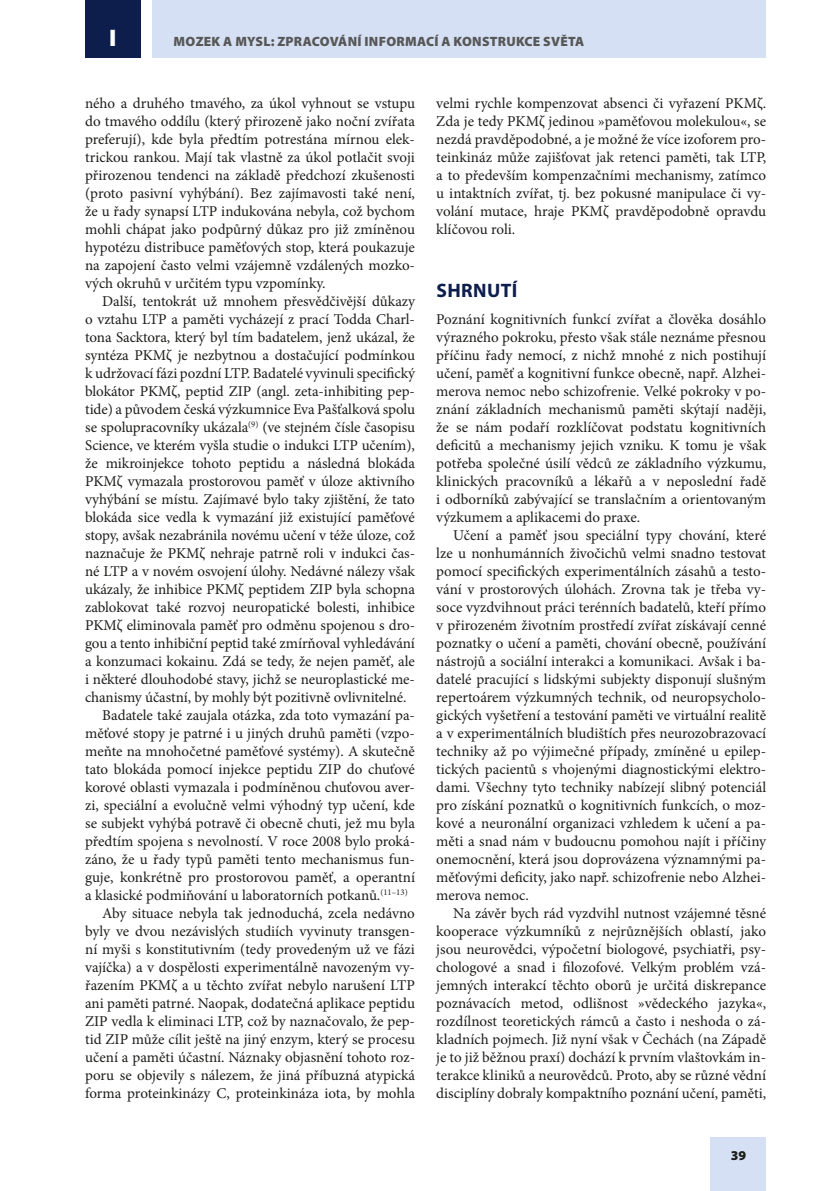
<style>
.page{position:relative;width:830px;height:1191px;background:#fff}
.page>*{position:absolute;margin:0;border:0;box-sizing:border-box;transform-origin:0 0}
.t1{font:900 24px "Myriad Pro";color:#fff}
.t2{font:700 19.5px "Myriad Pro";letter-spacing:.02em;color:#0d1e4d}
.t3{font:15px/18px "Minion Pro";letter-spacing:-.005em;color:#1d1d1b;text-align:justify}
.t4{font:900 13.5px "Myriad Pro";letter-spacing:.02em;color:#575756}
.t5{font:900 13.5px "Myriad Pro";color:#1d1d1b}
</style>
<div class="page">
<div style="left:85px;top:0;width:55px;height:57px;background:#0d1e4d"></div>
<div style="left:152px;top:0;width:613px;height:57px;background:#d5e0f4"></div>
<div style="left:710px;top:1137px;width:55px;height:54px;background:#d5e0f4"></div>
<h1 class="t1" style="left:109px;top:25px;width:6px">I</h1>
<p class="t4" style="left:173px;top:34px;width:412px">MOZEK A MYSL: ZPRACOVÁNÍ INFORMACÍ A KONSTRUKCE SVĚTA</p>
<p class="t3" style="left:85px;top:94px;width:331px">ného a druhého tmavého, za úkol vyhnout se vstupu do tmavého oddílu (který přirozeně jako noční zvířata preferují), kde byla předtím potrestána mírnou elek&shy;trickou rankou. Mají tak vlastně za úkol potlačit svoji přirozenou tendenci na základě předchozí zkušenosti (proto pasivní vyhýbání). Bez zajímavosti také není, že u řady synapsí LTP indukována nebyla, což bychom mohli chápat jako podpůrný důkaz pro již zmíněnou hypotézu distribuce paměťových stop, která poukazuje na zapojení často velmi vzájemně vzdálených mozko&shy;vých okruhů v určitém typu vzpomínky.</p>
<p class="t3" style="left:102px;top:292px;width:314px">Další, tentokrát už mnohem přesvědčivější důkazy</p>
<p class="t3" style="left:85px;top:310px;width:331px">o vztahu LTP a paměti vycházejí z prací Todda Charl-</p>
<p class="t3" style="left:85px;top:328px;width:331px">tona Sacktora, který byl tím badatelem, jenž ukázal, že</p>
<p class="t3" style="left:85px;top:346px;width:331px">syntéza PKMζ je nezbytnou a dostačující podmínkou</p>
<p class="t3" style="left:85px;top:364px;width:331px">k udržovací fázi pozdní LTP. Badatelé vyvinuli specifický</p>
<p class="t3" style="left:85px;top:382px;width:331px">blokátor PKMζ, peptid ZIP (angl. zeta-inhibiting pep-</p>
<p class="t3" style="left:85px;top:400px;width:331px">tide) a původem česká výzkumnice Eva Pašťalková spolu</p>
<p class="t3" style="left:85px;top:418px;width:331px">se spolupracovníky ukázala<sup>(9)</sup> (ve stejném čísle časopisu</p>
<p class="t3" style="left:85px;top:436px;width:331px">Science, ve kterém vyšla studie o indukci LTP učením),</p>
<p class="t3" style="left:85px;top:454px;width:331px">že mikroinjekce tohoto peptidu a následná blokáda</p>
<p class="t3" style="left:85px;top:472px;width:331px">PKMζ vymazala prostorovou paměť v úloze aktivního</p>
<p class="t3" style="left:85px;top:490px;width:331px">vyhýbání se místu. Zajímavé bylo taky zjištění, že tato</p>
<p class="t3" style="left:85px;top:508px;width:331px">blokáda sice vedla k vymazání již existující paměťové</p>
<p class="t3" style="left:85px;top:526px;width:331px">stopy, avšak nezabránila novému učení v téže úloze, což</p>
<p class="t3" style="left:85px;top:544px;width:331px">naznačuje že PKMζ nehraje patrně roli v indukci čas-</p>
<p class="t3" style="left:85px;top:562px;width:331px">né LTP a v novém osvojení úlohy. Nedávné nálezy však</p>
<p class="t3" style="left:85px;top:580px;width:331px">ukázaly, že inhibice PKMζ peptidem ZIP byla schopna</p>
<p class="t3" style="left:85px;top:598px;width:331px">zablokovat také rozvoj neuropatické bolesti, inhibice</p>
<p class="t3" style="left:85px;top:616px;width:331px">PKMζ eliminovala paměť pro odměnu spojenou s dro-</p>
<p class="t3" style="left:85px;top:634px;width:331px">gou a tento inhibiční peptid také zmírňoval vyhledávání</p>
<p class="t3" style="left:85px;top:652px;width:331px">a konzumaci kokainu. Zdá se tedy, že nejen paměť, ale</p>
<p class="t3" style="left:85px;top:670px;width:331px">i některé dlouhodobé stavy, jichž se neuroplastické me-</p>
<p class="t3" style="left:85px;top:688px;width:323px">chanismy účastní, by mohly být pozitivně ovlivnitelné.</p>
<p class="t3" style="left:102px;top:706px;width:314px">Badatele také zaujala otázka, zda toto vymazání pa-</p>
<p class="t3" style="left:85px;top:724px;width:331px">měťové stopy je patrné i u jiných druhů paměti (vzpo-</p>
<p class="t3" style="left:85px;top:742px;width:331px">meňte na mnohočetné paměťové systémy). A skutečně</p>
<p class="t3" style="left:85px;top:760px;width:331px">tato blokáda pomocí injekce peptidu ZIP do chuťové</p>
<p class="t3" style="left:85px;top:778px;width:331px">korové oblasti vymazala i podmíněnou chuťovou aver-</p>
<p class="t3" style="left:85px;top:796px;width:331px">zi, speciální a evolučně velmi výhodný typ učení, kde</p>
<p class="t3" style="left:85px;top:814px;width:331px">se subjekt vyhýbá potravě či obecně chuti, jež mu byla</p>
<p class="t3" style="left:85px;top:832px;width:331px">předtím spojena s nevolností. V roce 2008 bylo proká-</p>
<p class="t3" style="left:85px;top:850px;width:331px">záno, že u řady typů paměti tento mechanismus fun-</p>
<p class="t3" style="left:85px;top:868px;width:331px">guje, konkrétně pro prostorovou paměť, a operantní</p>
<p class="t3" style="left:85px;top:886px;width:324px">a klasické podmiňování u laboratorních potkanů.<sup>(11–13)</sup></p>
<p class="t3" style="left:102px;top:904px;width:314px">Aby situace nebyla tak jednoduchá, zcela nedávno</p>
<p class="t3" style="left:85px;top:922px;width:331px">byly ve dvou nezávislých studiích vyvinuty transgen-</p>
<p class="t3" style="left:85px;top:940px;width:331px">ní myši s konstitutivním (tedy provedeným už ve fázi</p>
<p class="t3" style="left:85px;top:958px;width:331px">vajíčka) a v dospělosti experimentálně navozeným vy-</p>
<p class="t3" style="left:85px;top:976px;width:331px">řazením PKMζ a u těchto zvířat nebylo narušení LTP</p>
<p class="t3" style="left:85px;top:994px;width:331px">ani paměti patrné. Naopak, dodatečná aplikace peptidu</p>
<p class="t3" style="left:85px;top:1012px;width:331px">ZIP vedla k eliminaci LTP, což by naznačovalo, že pep-</p>
<p class="t3" style="left:85px;top:1030px;width:331px">tid ZIP může cílit ještě na jiný enzym, který se procesu</p>
<p class="t3" style="left:85px;top:1048px;width:331px">učení a paměti účastní. Náznaky objasnění tohoto roz-</p>
<p class="t3" style="left:85px;top:1066px;width:331px">poru se objevily s nálezem, že jiná příbuzná atypická</p>
<p class="t3" style="left:85px;top:1084px;width:331px">forma proteinkinázy C, proteinkináza iota, by mohla</p>
<p class="t3" style="left:436px;top:94px;width:331px">velmi rychle kompenzovat absenci či vyřazení PKMζ.<br>Zda je tedy PKMζ jedinou »paměťovou molekulou«, se nezdá pravděpodobné, a je možné že více izoforem pro&shy;teinkináz může zajišťovat jak retenci paměti, tak LTP, a to především kompenzačními mechanismy, zatímco u intaktních zvířat, tj. bez pokusné manipulace či vy&shy;volání mutace, hraje PKMζ pravděpodobně opravdu klíčovou roli.</p>
<h2 class="t2" style="left:436px;top:278px;width:82px">SHRNUTÍ</h2>
<p class="t3" style="left:436px;top:310px;width:331px">Poznání kognitivních funkcí zvířat a člověka dosáhlo výrazného pokroku, přesto však stále neznáme přesnou příčinu řady nemocí, z nichž mnohé z nich postihují učení, paměť a kognitivní funkce obecně, např. Alzhei&shy;merova nemoc nebo schizofrenie. Velké pokroky v po&shy;znání základních mechanismů paměti skýtají naději, že se nám podaří rozklíčovat podstatu kognitivních deficitů a mechanismy jejich vzniku. K tomu je však potřeba společné úsilí vědců ze základního výzkumu, klinických pracovníků a lékařů a v neposlední řadě i odborníků zabývající se translačním a orientovaným výzkumem a aplikacemi do praxe.</p>
<p class="t3" style="left:436px;top:526px;width:331px;text-indent:17px">Učení a paměť jsou speciální typy chování, které lze u nonhumánních živočichů velmi snadno testovat pomocí specifických experimentálních zásahů a testo&shy;vání v prostorových úlohách. Zrovna tak je třeba vy&shy;soce vyzdvihnout práci terénních badatelů, kteří přímo v přirozeném životním prostředí zvířat získávají cenné poznatky o učení a paměti, chování obecně, používání nástrojů a sociální interakci a komunikaci. Avšak i ba&shy;datelé pracující s lidskými subjekty disponují slušným repertoárem výzkumných technik, od neuropsycholo&shy;gických vyšetření a testování paměti ve virtuální realitě a v experimentálních bludištích přes neurozobrazovací techniky až po výjimečné případy, zmíněné u epilep&shy;tických pacientů s vhojenými diagnostickými elektro&shy;dami. Všechny tyto techniky nabízejí slibný potenciál pro získání poznatků o kognitivních funkcích, o moz&shy;kové a neuronální organizaci vzhledem k učení a pa&shy;měti a snad nám v budoucnu pomohou najít i příčiny onemocnění, která jsou doprovázena významnými pa&shy;měťovými deficity, jako např. schizofrenie nebo Alzhei&shy;merova nemoc.</p>
<p class="t3" style="left:436px;top:904px;width:331px;text-indent:17px">Na závěr bych rád vyzdvihl nutnost vzájemné těsné kooperace výzkumníků z nejrůznějších oblastí, jako jsou neurovědci, výpočetní biologové, psychiatři, psy&shy;chologové a snad i filozofové. Velkým problém vzá&shy;jemných interakcí těchto oborů je určitá diskrepance poznávacích metod, odlišnost »vědeckého jazyka«, rozdílnost teoretických rámců a často i neshoda o zá&shy;kladních pojmech. Již nyní však v Čechách (na Západě je to již běžnou praxí) dochází k prvním vlaštovkám in&shy;terakce kliniků a neurovědců. Proto, aby se různé vědní disciplíny dobraly kompaktního poznání učení, paměti,</p>
<p class="t5" style="left:730px;top:1147px;width:17px">39</p>
</div>
